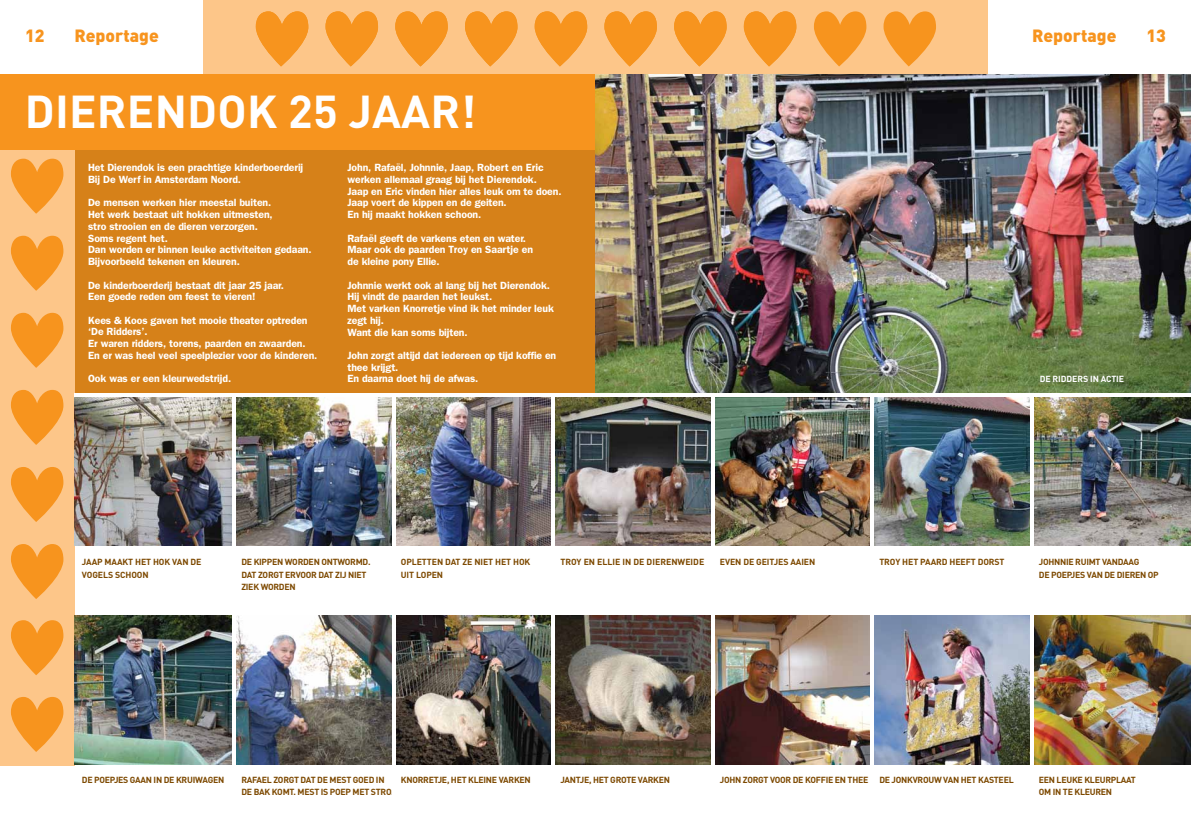
<style>
.page{position:relative;width:1191px;height:819px;background:#fff}
.page>*{position:absolute;margin:0;border:0;box-sizing:border-box;transform-origin:0 0}
.t1{font:700 45.5px "DIN";letter-spacing:.005em;color:#fff}
.t2{font:900 17.5px "DIN";color:#f7941e}
.t3{font:600 10.5px/11.7px "Franklin Gothic";letter-spacing:-.01em;color:#fff}
.t4{font:700 8.75px/12.2px "DIN";letter-spacing:-.03em;color:#7d4900}
.t5{font:700 8.75px/12.2px "DIN";letter-spacing:-.01em;color:#7d4900}
.t6{font:700 8.75px "DIN";color:#7d4900}
.t7{font:700 8.75px "DIN";letter-spacing:-.01em;color:#fff}
</style>
<div class="page">
<div style="left:74px;top:135px;width:521px;height:260px;background:#d68119"></div>
<div style="left:203px;top:0;width:784px;height:74px;background:#fdc689"></div>
<div style="left:0;top:140px;width:74px;height:625px;background:#fdc689"></div>
<div style="left:0;top:74px;width:595px;height:76px;background:#f7941e"></div>
<svg style="left:11px;top:159px;width:52px;height:55px"></svg>
<svg style="left:11px;top:236px;width:52px;height:55px"></svg>
<svg style="left:11px;top:313px;width:52px;height:55px"></svg>
<svg style="left:11px;top:390px;width:52px;height:55px"></svg>
<svg style="left:11px;top:467px;width:52px;height:55px"></svg>
<svg style="left:11px;top:544px;width:52px;height:55px"></svg>
<svg style="left:256px;top:11px;width:52px;height:55px"></svg>
<svg style="left:325px;top:11px;width:53px;height:55px"></svg>
<svg style="left:395px;top:11px;width:53px;height:55px"></svg>
<svg style="left:465px;top:11px;width:52px;height:55px"></svg>
<svg style="left:534px;top:11px;width:53px;height:55px"></svg>
<svg style="left:604px;top:11px;width:53px;height:55px"></svg>
<svg style="left:674px;top:11px;width:52px;height:55px"></svg>
<svg style="left:744px;top:11px;width:52px;height:55px"></svg>
<svg style="left:814px;top:11px;width:52px;height:55px"></svg>
<svg style="left:883px;top:11px;width:53px;height:55px"></svg>
<svg style="left:11px;top:620px;width:52px;height:55px"></svg>
<svg style="left:11px;top:697px;width:52px;height:55px"></svg>
<img style="left:595px;top:74px;width:596px;height:319px">
<img style="left:74px;top:397px;width:1117px;height:148px">
<img style="left:74px;top:615px;width:1117px;height:149px">
<hr style="left:74px;top:393px;width:1117px;height:3px;background:#fff">
<hr style="left:233px;top:393px;width:3px;height:409px;background:#fff">
<hr style="left:392px;top:393px;width:4px;height:409px;background:#fff">
<hr style="left:551px;top:393px;width:4px;height:409px;background:#fff">
<hr style="left:711px;top:393px;width:4px;height:409px;background:#fff">
<hr style="left:870px;top:393px;width:4px;height:409px;background:#fff">
<hr style="left:1030px;top:393px;width:3px;height:409px;background:#fff">
<h2 class="t2" style="left:25px;top:24px;width:21px">12</h2>
<h2 class="t2" style="left:74px;top:24px;width:86px">Reportage</h2>
<h2 class="t2" style="left:1032px;top:24px;width:86px">Reportage</h2>
<h2 class="t2" style="left:1146px;top:24px;width:21px">13</h2>
<h1 class="t1" style="left:25px;top:82px;width:160px">DI ERENDO</h1>
<h1 class="t1" style="left:247px;top:82px;width:231px">K 25 JAAR!</h1>
<p class="t3" style="left:88px;top:161px;width:217px">Het Dierendok is een prachtige kinderboerderij<br>Bij De Werf in Amsterdam Noord.</p>
<p class="t3" style="left:88px;top:197px;width:225px">De mensen werken hier meestal buiten.<br>Het werk bestaat uit hokken uitmesten,<br>stro strooien en de dieren verzorgen.<br>Soms regent het.<br>Dan worden er binnen leuke activiteiten gedaan.<br>Bijvoorbeeld tekenen en kleuren.</p>
<p class="t3" style="left:88px;top:279px;width:197px">De kinderboerderij bestaat dit jaar 25 jaar.<br>Een goede reden om feest te vieren!</p>
<p class="t3" style="left:88px;top:314px;width:231px">Kees &amp; Koos gaven het mooie theater optreden ‘De Ridders’.<br>Er waren ridders, torens, paarden en zwaarden.<br>En er was heel veel speelplezier voor de kinderen.</p>
<p class="t3" style="left:88px;top:372px;width:145px">Ook was er een kleurwedstrijd.</p>
<p class="t3" style="left:347px;top:161px;width:215px">John, Rafaël, Johnnie, Jaap, Robert en Eric werken allemaal graag bij het Dierendok.<br>Jaap en Eric vinden hier alles leuk om te doen.<br>Jaap voert de kippen en de geiten.<br>En hij maakt hokken schoon.</p>
<p class="t3" style="left:347px;top:232px;width:187px">Rafaël geeft de varkens eten en water.<br>Maar ook de paarden Troy en Saartje en de kleine pony Ellie.</p>
<p class="t3" style="left:347px;top:279px;width:208px">Johnnie werkt ook al lang bij het Dierendok.<br>Hij vindt de paarden het leukst.<br>Met varken Knorretje vind ik het minder leuk zegt hij.<br>Want die kan soms bijten.</p>
<p class="t3" style="left:347px;top:349px;width:210px">John zorgt altijd dat iedereen op tijd koffie en thee krijgt.<br>En daarna doet hij de afwas.</p>
<p class="t7" style="left:1039px;top:373px;width:86px">DE RIDDERS IN ACTI E</p>
<p class="t5" style="left:82px;top:555px;width:121px">JAAP MAAKT H ET HO K VAN DE<br>VOGELS SCHOON</p>
<p class="t4" style="left:241px;top:555px;width:131px">DE KI PPEN WORDEN ONTWORMD.</p>
<p class="t5" style="left:879px;top:555px;width:127px">TROY H ET PAARD H EEFT DO RST</p>
<p class="t5" style="left:401px;top:555px;width:131px">OPLETTEN DAT ZE NI ET H ET HOK<br>UIT LOPEN</p>
<p class="t6" style="left:560px;top:556px;width:145px">TROY EN ELLIE IN DE DI ERENWEIDE</p>
<p class="t5" style="left:720px;top:555px;width:96px">EVEN DE GEITJES AAI EN</p>
<p class="t4" style="left:241px;top:568px;width:127px">DAT ZORGT ERVOO R DAT ZIJ NI ET<br>ZIEK WORDEN</p>
<p class="t4" style="left:1038px;top:555px;width:6px">JOHNNI</p>
<p class="t4" style="left:1038px;top:555px;width:121px;text-indent:30px">E RUIM T VANDAAG<br>DE POEPJES VAN DE DIEREN OP</p>
<p class="t4" style="left:82px;top:773px;width:142px">DE POEPJES GAAN IN DE KRUIWAGEN</p>
<p class="t4" style="left:241px;top:773px;width:154px">RAFAEL ZORGT DAT DE M EST GOED IN<br>DE BAK KOMT. MEST IS POEP M ET STRO.</p>
<p class="t4" style="left:401px;top:773px;width:7px">KNO</p>
<p class="t4" style="left:418px;top:773px;width:113px">RRETJE, H ET KLEIN E VARKEN</p>
<p class="t4" style="left:560px;top:773px;width:110px">JANTJE, H ET GROTE VARKEN</p>
<p class="t4" style="left:720px;top:773px;width:7px">JOHN</p>
<p class="t4" style="left:743px;top:773px;width:188px">ZORGT VOOR DE KOFFI E EN TH EE DE JON KVROUW</p>
<p class="t4" style="left:943px;top:773px;width:72px">VAN H ET KASTEEL</p>
<p class="t4" style="left:1038px;top:773px;width:99px">EEN LEUKE KLEURPLAAT<br>OM IN TE KLEUREN</p>
</div>
